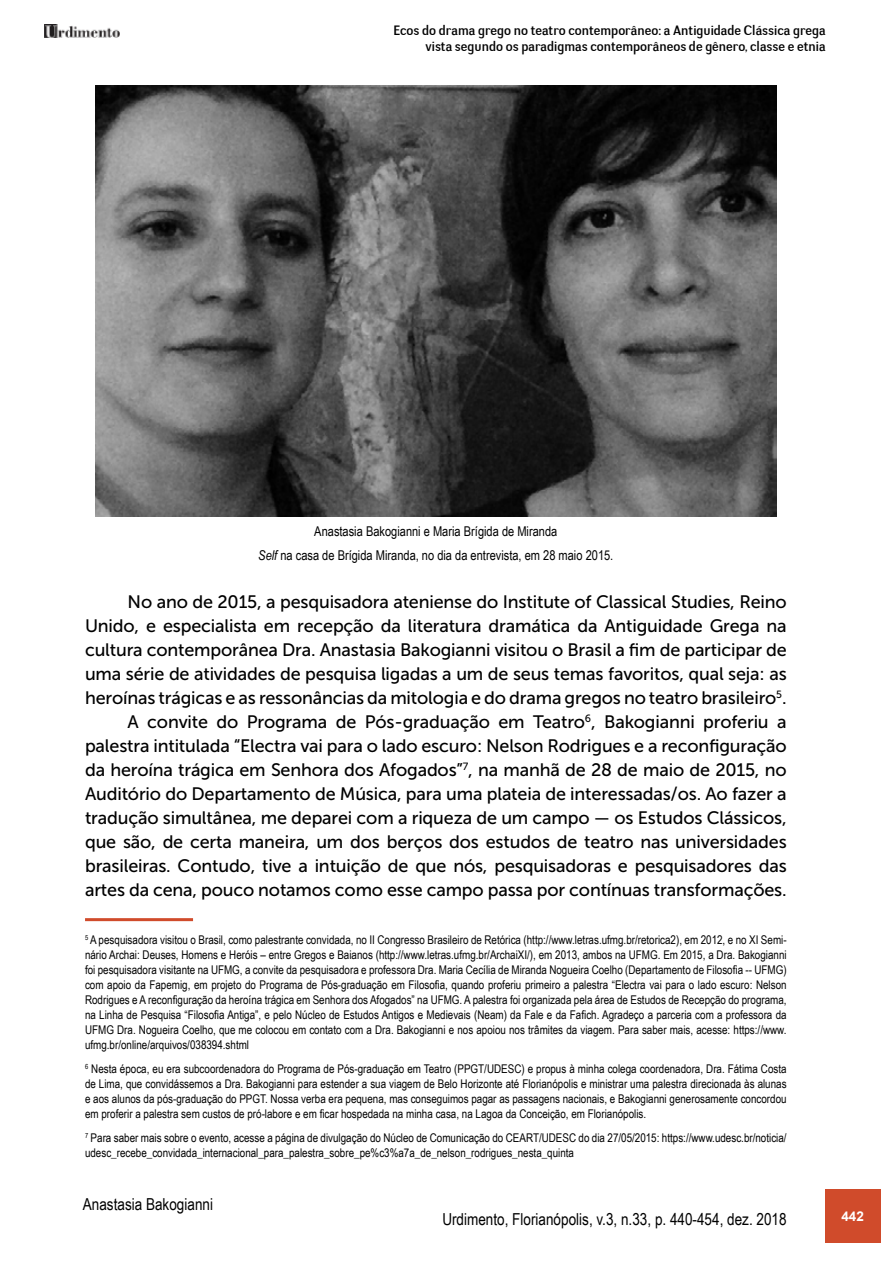
<style>
.page{position:relative;width:893px;height:1263px;background:#fff}
.page>*{position:absolute;margin:0;border:0;box-sizing:border-box;transform-origin:0 0}
.t1{font:18px/24px "Museo Sans 500";letter-spacing:-.01em;color:#000;text-align:right}
.t2{font:16.5px "Arial Narrow";color:#000}
.t3{font:13.5px/16.2px "Negotiate Free";color:#000;text-align:right}
.t4{font:13.5px/24px "Arial Narrow";color:#000;text-align:center}
.t5{font:700 13.5px "Arial";color:#fff}
.t6{font:12px/15px "Arial Narrow";color:#000;text-align:justify}
.s1{font-style:italic}
</style>
<div class="page">
<img style="left:45px;top:25px;width:75px;height:13px">
<div style="left:825px;top:1189px;width:55px;height:53px;background:#d04b2b"></div>
<hr style="left:85px;top:918px;width:108px;height:3px;background:#d04b2b">
<img style="left:96px;top:85px;width:680px;height:432px">
<p class="t3" style="left:393px;top:22px;width:434px">Ecos do drama grego no teatro contemporâneo: a Antiguidade Clássica grega vista segundo os paradigmas contemporâneos de gênero, classe e etnia</p>
<p class="t4" style="left:258px;top:519px;width:357px">Anastasia Bakogianni e Maria Brígida de Miranda<br><span class="s1">Self</span> na casa de Brígida Miranda, no dia da entrevista, em 28 maio 2015.</p>
<p class="t1" style="left:85px;top:590px;width:703px">No ano de 2015, a pesquisadora ateniense do Institute of Classical Studies, Reino Unido, e especialista em recepção da literatura dramática da Antiguidade Grega na cultura contemporânea Dra. Anastasia Bakogianni visitou o Brasil a fim de participar de uma série de atividades de pesquisa ligadas a um de seus temas favoritos, qual seja: as heroínas trágicas e as ressonâncias da mitologia e do drama gregos no teatro brasileiro<sup>5</sup>.<br>A convite do Programa de Pós-graduação em Teatro<sup>6</sup>, Bakogianni proferiu a palestra intitulada “Electra vai para o lado escuro: Nelson Rodrigues e a reconfiguração da heroína trágica em Senhora dos Afogados”<sup>7</sup>, na manhã de 28 de maio de 2015, no Auditório do Departamento de Música, para uma plateia de interessadas/os. Ao fazer a tradução simultânea, me deparei com a riqueza de um campo — os Estudos Clássicos, que são, de certa maneira, um dos berços dos estudos de teatro nas universidades brasileiras. Contudo, tive a intuição de que nós, pesquisadoras e pesquisadores das artes da cena, pouco notamos como esse campo passa por contínuas transformações.</p>
<p class="t6" style="left:85px;top:931px;width:703px"><sup>5</sup> A pesquisadora visitou o Brasil, como palestrante convidada, no II Congresso Brasileiro de Retórica (http://www.letras.ufmg.br/retorica2), em 2012, e no XI Semi&shy;nário Archai: Deuses, Homens e Heróis – entre Gregos e Baianos (http://www.letras.ufmg.br/ArchaiXI/), em 2013, ambos na UFMG. Em 2015, a Dra. Bakogianni foi pesquisadora visitante na UFMG, a convite da pesquisadora e professora Dra. Maria Cecília de Miranda Nogueira Coelho (Departamento de Filosofia -- UFMG) com apoio da Fapemig, em projeto do Programa de Pós-graduação em Filosofia, quando proferiu primeiro a palestra “Electra vai para o lado escuro: Nelson Rodrigues e A reconfiguração da heroína trágica em Senhora dos Afogados” na UFMG. A palestra foi organizada pela área de Estudos de Recepção do programa, na Linha de Pesquisa “Filosofia Antiga”, e pelo Núcleo de Estudos Antigos e Medievais (Neam) da Fale e da Fafich. Agradeço a parceria com a professora da UFMG Dra. Nogueira Coelho, que me colocou em contato com a Dra. Bakogianni e nos apoiou nos trâmites da viagem. Para saber mais, acesse: https://www. ufmg.br/online/arquivos/038394.shtml</p>
<p class="t6" style="left:85px;top:1060px;width:703px"><sup>6</sup> Nesta época, eu era subcoordenadora do Programa de Pós-graduação em Teatro (PPGT/UDESC) e propus à minha colega coordenadora, Dra. Fátima Costa de Lima, que convidássemos a Dra. Bakogianni para estender a sua viagem de Belo Horizonte até Florianópolis e ministrar uma palestra direcionada às alunas e aos alunos da pós-graduação do PPGT. Nossa verba era pequena, mas conseguimos pagar as passagens nacionais, e Bakogianni generosamente concordou em proferir a palestra sem custos de pró-labore e em ficar hospedada na minha casa, na Lagoa da Conceição, em Florianópolis.</p>
<p class="t6" style="left:85px;top:1129px;width:703px"><sup>7</sup> Para saber mais sobre o evento, acesse a página de divulgação do Núcleo de Comunicação do CEART/UDESC do dia 27/05/2015: https://www.udesc.br/noticia/ udesc_recebe_convidada_internacional_para_palestra_sobre_pe%c3%a7a_de_nelson_rodrigues_nesta_quinta</p>
<h2 class="t2" style="left:83px;top:1192px;width:132px">Anastasia Bakogianni</h2>
<h2 class="t2" style="left:442px;top:1206px;width:346px">Urdimento, Florianópolis, v.3, n.33, p. 440-454, dez. 2018</h2>
<p class="t5" style="left:841px;top:1207px;width:24px">442</p>
</div>
